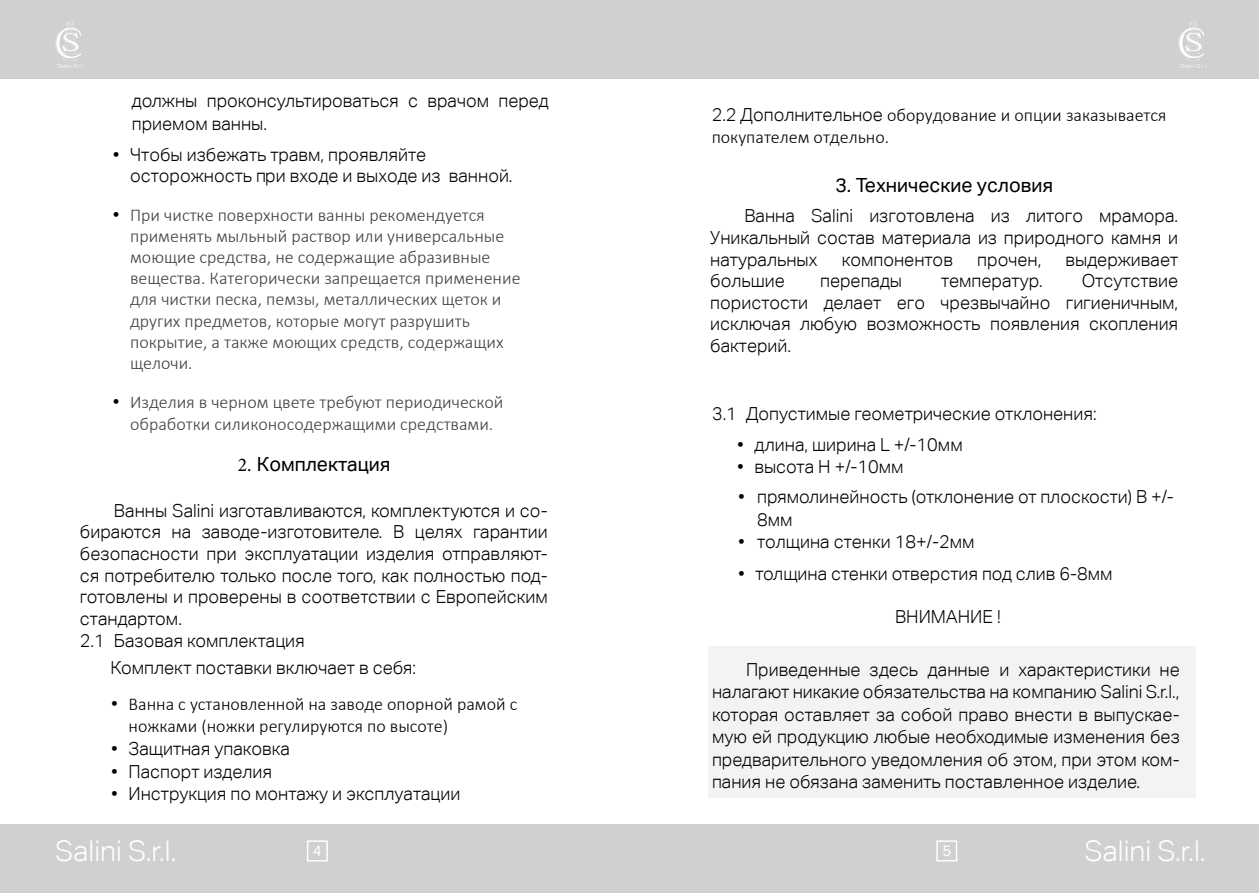
<style>
.page{position:relative;width:1259px;height:893px;background:#fff}
.page>*{position:absolute;margin:0;border:0;box-sizing:border-box;transform-origin:0 0}
.t1{font:300 28.5px "Aktiv Grotesk Corp";color:#fff}
.t2{font:19.5px "Aktiv Grotesk Corp";color:#000}
.Внимание{font:300 18px/22.5px "Aktiv Grotesk Corp";color:#000;text-align:justify}
.t3{font:300 18px/21.1px "Calibri";color:#404040}
.Тест_с_красной_строк{font:300 18px/21.6px "Aktiv Grotesk Corp";color:#000;text-align:justify}
.t4{font:300 18px/21.6px "Calibri";color:#000}
.Маркированный_Текст{font:300 18px/22.5px "Aktiv Grotesk Corp";color:#000}
.Нумерация_страниц{font:15px "Aktiv Grotesk Corp";color:#fff}
.s1{font-family:"Aktiv Grotesk Corp";color:#000}
.s2{font-family:"Minion Pro"}
.s3{font-family:"Aktiv Grotesk Corp"}
</style>
<div class="page">
<div style="left:0;top:0;width:629px;height:79px;background:#d0d0d0"></div>
<div style="left:0;top:824px;width:629px;height:69px;background:#d0d0d0"></div>
<div style="left:307px;top:840px;width:21px;height:21px;border:2px solid #fff"></div>
<img style="left:55px;top:21px;width:28px;height:46px">
<div style="left:629px;top:0;width:630px;height:79px;background:#d0d0d0"></div>
<div style="left:629px;top:824px;width:630px;height:69px;background:#d0d0d0"></div>
<div style="left:936px;top:840px;width:21px;height:21px;border:2px solid #fff"></div>
<img style="left:1178px;top:21px;width:28px;height:46px">
<div style="left:708px;top:646px;width:487px;height:152px;background:#f3f3f3"></div>
<p class="Маркированный_Текст" style="left:132px;top:89px;width:418px">должны проконсультироваться с врачом перед приемом ванны.</p>
<p class="Внимание" style="left:130px;top:145px;width:384px;line-height:21px;text-indent:-17px">• Чтобы избежать травм, проявляйте осторожность при входе и выходе из ванной.</p>
<p class="t3" style="left:130px;top:204px;width:392px;text-indent:-17px"><span class="s1">•</span> При чистке поверхности ванны рекомендуется применять мыльный раствор или универсальные моющие средства, не содержащие абразивные вещества. Категорически запрещается применение для чистки песка, пемзы, металлических щеток и других предметов, которые могут разрушить покрытие, а также моющих средств, содержащих щелочи.</p>
<p class="t3" style="left:113px;top:392px;width:392px;text-align:center"><span class="s1">•</span> Изделия в черном цвете требуют периодической обработки силиконосодержащими средствами.</p>
<p class="t2" style="left:238px;top:453px;width:154px"><span class="s2">2.</span> Комплектация</p>
<p class="Тест_с_красной_строк" style="left:80px;top:500px;width:469px;text-indent:34px">Ванны Salini изготавливаются, комплектуются и со&shy;бираются на заводе-изготовителе. В целях гарантии безопасности при эксплуатации изделия отправляют&shy;ся потребителю только после того, как полностью под&shy;готовлены и проверены в соответствии с Европейским стандартом.</p>
<p class="Внимание" style="left:80px;top:630px;width:226px">2.1 Базовая комплектация</p>
<p class="Тест_с_красной_строк" style="left:111px;top:657px;width:307px">Комплект поставки включает в себя:</p>
<p class="t4" style="left:129px;top:693px;width:390px;text-indent:-17px"><span class="s3">•</span> Ванна с установленной на заводе опорной рамой с ножками (ножки регулируются по высоте)</p>
<p class="Внимание" style="left:112px;top:738px;width:180px">• Защитная упаковка</p>
<p class="Внимание" style="left:112px;top:760px;width:162px">• Паспорт изделия</p>
<p class="Внимание" style="left:112px;top:783px;width:350px">• Инструкция по монтажу и эксплуатации</p>
<p class="t1" style="left:55px;top:835px;width:123px">Salini S.r.l.</p>
<p class="Нумерация_страниц" style="left:313px;top:842px;width:10px">4</p>
<p class="t4" style="left:711px;top:104px;width:456px;line-height:22.2px"><span class="s3">2.2 Дополнительное</span> оборудование и опции заказывается покупателем отдельно.</p>
<p class="t2" style="left:835px;top:174px;width:219px">3. Технические условия</p>
<p class="Внимание" style="left:710px;top:205px;width:469px;line-height:21.6px;text-indent:34px">Ванна Salini изготовлена из литого мрамора.<br>Уникальный состав материала из природного камня и натуральных</p>
<p class="Внимание" style="left:842px;top:248px;width:113px">компонентов</p>
<p class="Внимание" style="left:977px;top:248px;width:65px">прочен,</p>
<p class="Внимание" style="left:1065px;top:248px;width:114px">выдерживает</p>
<p class="Внимание" style="left:710px;top:270px;width:469px;line-height:21.6px;text-indent:371px">Отсутствие пористости делает его чрезвычайно гигиеничным, исключая любую возможность появления скопления бактерий.</p>
<p class="Внимание" style="left:710px;top:270px;width:76px">большие</p>
<p class="Внимание" style="left:820px;top:270px;width:84px">перепады</p>
<p class="Внимание" style="left:941px;top:270px;width:103px">температур.</p>
<p class="Внимание" style="left:712px;top:403px;width:386px">3.1 Допустимые геометрические отклонения:</p>
<p class="Внимание" style="left:737px;top:433px;width:227px">• длина, ширина L +/-10мм</p>
<p class="Внимание" style="left:737px;top:456px;width:167px">• высота H +/-10мм</p>
<p class="Внимание" style="left:738px;top:486px;width:8px">•</p>
<p class="Внимание" style="left:757px;top:486px;width:418px;text-align:left">прямолинейность (отклонение от плоскости) B +/-<br>8мм<br>толщина стенки 18+/-2мм</p>
<p class="Внимание" style="left:738px;top:562px;width:376px">• толщина стенки отверстия под слив 6-8мм</p>
<p class="Внимание" style="left:895px;top:605px;width:107px">ВНИМАНИЕ !</p>
<p class="Внимание" style="left:738px;top:531px;width:8px">•</p>
<p class="Внимание" style="left:712px;top:658px;width:469px;text-indent:34px">Приведенные здесь данные и характеристики не налагают никакие обязательства на компанию Salini S.r.l., которая оставляет за собой право внести в выпускае&shy;мую ей продукцию любые необходимые изменения без предварительного уведомления об этом, при этом ком&shy;пания не обязана заменить поставленное изделие.</p>
<p class="Нумерация_страниц" style="left:942px;top:842px;width:10px">5</p>
<p class="t1" style="left:1084px;top:835px;width:123px">Salini S.r.l.</p>
</div>
